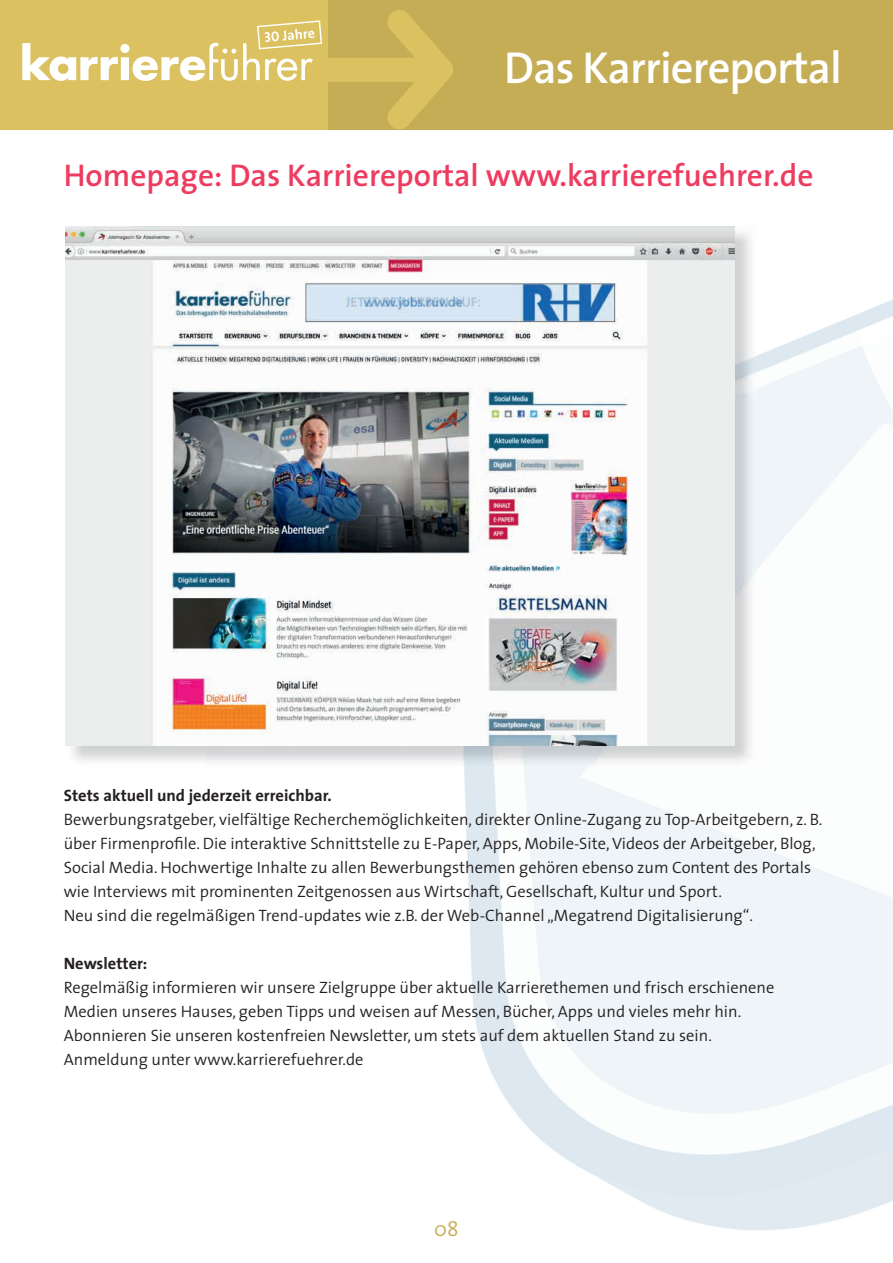
<style>
.page{position:relative;width:893px;height:1263px;background:#fff}
.page>*{position:absolute;margin:0;border:0;box-sizing:border-box;transform-origin:0 0}
.t1{font:600 45px "The Sans";letter-spacing:-.02em;color:#fff}
.t2{font:600 31.5px "The Sans";color:#ee3b60}
.t3{font:300 21px "The Sans";color:#c5ad56}
.t4{font:300 16.5px/24px "The Sans";color:#231f20}
.t5{font:700 16.5px "The Sans";color:#231f20}
</style>
<div class="page">
<img style="left:464px;top:767px;width:271px;height:463px">
<div style="left:327px;top:0;width:566px;height:130px;background:#c5ad56"></div>
<img style="left:327px;top:11px;width:126px;height:117px">
<div style="left:0;top:0;width:327px;height:130px;background:#dcc161"></div>
<img style="left:66px;top:227px;width:690px;height:540px">
<img style="left:65px;top:226px;width:669px;height:519px">
<svg style="left:22px;top:20px;width:300px;height:61px"></svg>
<h1 class="t1" style="left:504px;top:30px;width:339px">Das Karriereportal</h1>
<h2 class="t2" style="left:64px;top:149px;width:751px">Homepage: Das Karriereportal www.karrierefuehrer.de</h2>
<p class="t5" style="left:64px;top:781px;width:270px">Stets aktuell und jederzeit erreichbar.</p>
<p class="t4" style="left:64px;top:807px;width:760px">Bewerbungsratgeber, vielfältige Recherchemöglichkeiten, direkter Online-Zugang zu Top-Arbeitgebern, z. B. über Firmenprofile. Die interaktive Schnittstelle zu E-Paper, Apps, Mobile-Site, Videos der Arbeitgeber, Blog, Social Media. Hochwertige Inhalte zu allen Bewerbungsthemen gehören ebenso zum Content des Portals wie Interviews mit prominenten Zeitgenossen aus Wirtschaft, Gesellschaft, Kultur und Sport.<br>Neu sind die regelmäßigen Trend-updates wie z.B. der Web-Channel „Megatrend Digitalisierung“.</p>
<p class="t5" style="left:64px;top:949px;width:85px">Newsletter:</p>
<p class="t4" style="left:64px;top:975px;width:712px">Regelmäßig informieren wir unsere Zielgruppe über aktuelle Karrierethemen und frisch erschienene Medien unseres Hauses, geben Tipps und weisen auf Messen, Bücher, Apps und vieles mehr hin.<br>Abonnieren Sie unseren kostenfreien Newsletter, um stets auf dem aktuellen Stand zu sein.<br>Anmeldung unter www.karrierefuehrer.de</p>
<p class="t3" style="left:434px;top:1211px;width:26px">08</p>
</div>
